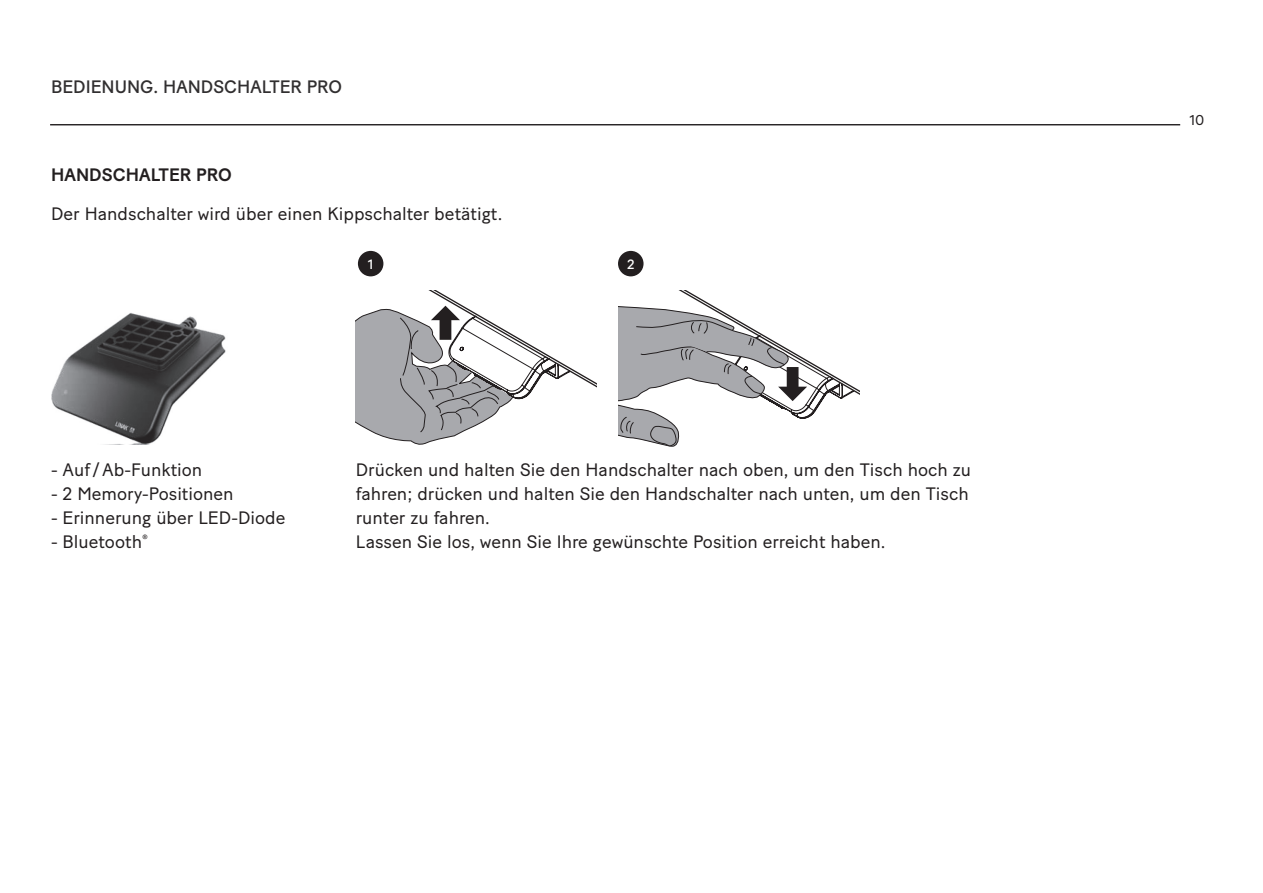
<style>
.page{position:relative;width:1263px;height:893px;background:#fff}
.page>*{position:absolute;margin:0;border:0;box-sizing:border-box;transform-origin:0 0}
.t1{font:18px/24px "Baton Turbo";color:#231f20}
.t2{font:18px "Baton Turbo";color:#312f30}
.t3{font:500 18px "Baton Turbo";color:#231f20}
.t4{font:14.25px "Baton Turbo";color:#231f20}
.t5{font:13.5px "Baton Turbo";color:#fff}
</style>
<div class="page">
<hr style="left:50px;top:124px;width:1130px;height:1px;background:#231f20">
<img style="left:51px;top:313px;width:175px;height:131px">
<div style="left:358px;top:251px;width:25px;height:25px;background:#231f20;border-radius:50%"></div>
<svg style="left:356px;top:291px;width:241px;height:154px"></svg>
<div style="left:618px;top:251px;width:25px;height:25px;background:#231f20;border-radius:50%"></div>
<svg style="left:618px;top:291px;width:241px;height:156px"></svg>
<p class="t2" style="left:51px;top:73px;width:292px">BEDIENUNG. HANDSCHALTER PRO</p>
<p class="t3" style="left:51px;top:161px;width:182px">HANDSCHALTER PRO</p>
<p class="t1" style="left:51px;top:200px;width:453px">Der Handschalter wird über einen Kippschalter betätigt.</p>
<p class="t5" style="left:368px;top:254px;width:7px">1</p>
<p class="t5" style="left:627px;top:254px;width:9px">2</p>
<p class="t1" style="left:51px;top:456px;width:153px">- Auf /Ab-Funktion</p>
<p class="t1" style="left:51px;top:480px;width:184px">- 2 Memory-Positionen</p>
<p class="t1" style="left:51px;top:504px;width:236px">- Erinnerung über LED-Diode</p>
<p class="t1" style="left:51px;top:528px;width:98px">- Bluetooth<sup>®</sup></p>
<p class="t1" style="left:356px;top:456px;width:617px">Drücken und halten Sie den Handschalter nach oben, um den Tisch hoch zu fahren; drücken und halten Sie den Handschalter nach unten, um den Tisch runter zu fahren.<br>Lassen Sie los, wenn Sie Ihre gewünschte Position erreicht haben.</p>
<p class="t4" style="left:1189px;top:109px;width:16px">10</p>
</div>
